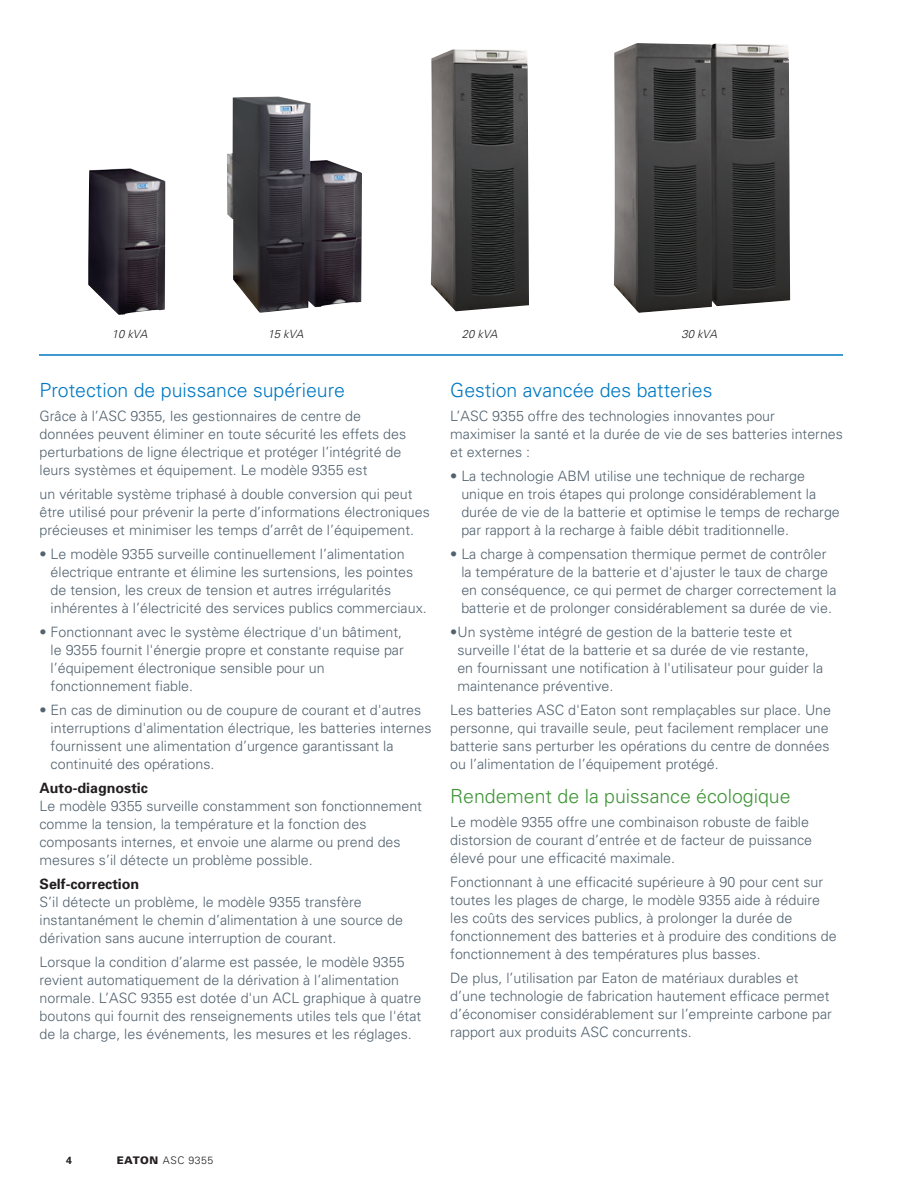
<style>
.page{position:relative;width:918px;height:1188px;background:#fff}
.page>*{position:absolute;margin:0;border:0;box-sizing:border-box;transform-origin:0 0}
.t1{font:300 19.5px "Univers";color:#0079c2}
.t2{font:300 19.5px "Univers";color:#3f9537}
.t3{font:300 14.25px/18px "Univers";color:#52626f}
.t4{font:700 14.25px "Univers";color:#231f20}
.t5{font:italic 300 11.4px "Univers";letter-spacing:-.01em;color:#231f20}
.t6{font:300 10.5px "Univers";letter-spacing:.05em;color:#231f20}
.t7{font:700 10.5px "Univers";color:#231f20}
.s1{font-weight:900}
</style>
<div class="page">
<hr style="left:39px;top:354px;width:804px;height:2px;background:#0079c2">
<img style="left:431px;top:49px;width:98px;height:262px">
<img style="left:614px;top:43px;width:176px;height:270px">
<img style="left:88px;top:168px;width:77px;height:147px">
<img style="left:227px;top:96px;width:135px;height:217px">
<p class="t5" style="left:112px;top:327px;width:37px">10 kVA</p>
<p class="t5" style="left:268px;top:327px;width:37px">15 kVA</p>
<p class="t5" style="left:462px;top:327px;width:37px">20 kVA</p>
<p class="t5" style="left:681px;top:327px;width:37px">30 kVA</p>
<h1 class="t1" style="left:40px;top:378px;width:307px">Protection de puissance supérieure</h1>
<p class="t3" style="left:40px;top:407px;width:368px">Grâce à l’ASC 9355, les gestionnaires de centre de données peuvent éliminer en toute sécurité les effets des perturbations de ligne électrique et protéger l’intégrité de leurs systèmes et équipement. Le modèle 9355 est</p>
<p class="t3" style="left:40px;top:485px;width:392px">un véritable système triphasé à double conversion qui peut être utilisé pour prévenir la perte d’informations électroniques précieuses et minimiser les temps d’arrêt de l’équipement.</p>
<p class="t3" style="left:51px;top:545px;width:378px;text-indent:-11px">• Le modèle 9355 surveille continuellement l’alimentation électrique entrante et élimine les surtensions, les pointes de tension, les creux de tension et autres irrégularités inhérentes à l’électricité des services publics commerciaux.</p>
<p class="t3" style="left:51px;top:623px;width:355px;text-indent:-11px">• Fonctionnant avec le système électrique d'un bâtiment, le 9355 fournit l'énergie propre et constante requise par l’équipement électronique sensible pour un fonctionnement fiable.</p>
<p class="t3" style="left:51px;top:701px;width:382px;text-indent:-11px">• En cas de diminution ou de coupure de courant et d'autres interruptions d'alimentation électrique, les batteries internes fournissent une alimentation d’urgence garantissant la continuité des opérations.</p>
<p class="t4" style="left:40px;top:779px;width:110px">Auto-diagnostic</p>
<p class="t3" style="left:40px;top:797px;width:384px">Le modèle 9355 surveille constamment son fonctionnement comme la tension, la température et la fonction des composants internes, et envoie une alarme ou prend des mesures s’il détecte un problème possible.</p>
<p class="t4" style="left:40px;top:875px;width:101px">Self-correction</p>
<p class="t3" style="left:40px;top:893px;width:365px">S’il détecte un problème, le modèle 9355 transfère instantanément le chemin d’alimentation à une source de dérivation sans aucune interruption de courant.</p>
<p class="t3" style="left:40px;top:953px;width:383px">Lorsque la condition d’alarme est passée, le modèle 9355 revient automatiquement de la dérivation à l’alimentation normale. L’ASC 9355 est dotée d'un ACL graphique à quatre boutons qui fournit des renseignements utiles tels que l'état de la charge, les événements, les mesures et les réglages.</p>
<h1 class="t1" style="left:450px;top:378px;width:264px">Gestion avancée des batteries</h1>
<p class="t3" style="left:450px;top:407px;width:394px">L’ASC 9355 offre des technologies innovantes pour maximiser la santé et la durée de vie de ses batteries internes et externes :</p>
<p class="t3" style="left:461px;top:467px;width:380px;text-indent:-11px">• La technologie ABM utilise une technique de recharge unique en trois étapes qui prolonge considérablement la durée de vie de la batterie et optimise le temps de recharge par rapport à la recharge à faible débit traditionnelle.</p>
<p class="t3" style="left:461px;top:545px;width:377px;text-indent:-11px">• La charge à compensation thermique permet de contrôler la température de la batterie et d'ajuster le taux de charge en conséquence, ce qui permet de charger correctement la batterie et de prolonger considérablement sa durée de vie.</p>
<p class="t3" style="left:457px;top:623px;width:367px;text-indent:-7px">•Un système intégré de gestion de la batterie teste et surveille l'état de la batterie et sa durée de vie restante, en fournissant une notification à l'utilisateur pour guider la maintenance préventive.</p>
<p class="t3" style="left:450px;top:701px;width:382px">Les batteries ASC d'Eaton sont remplaçables sur place. Une personne, qui travaille seule, peut facilement remplacer une batterie sans perturber les opérations du centre de données ou l’alimentation de l’équipement protégé.</p>
<h1 class="t2" style="left:450px;top:785px;width:342px">Rendement de la puissance écologique</h1>
<p class="t3" style="left:450px;top:813px;width:363px">Le modèle 9355 offre une combinaison robuste de faible distorsion de courant d’entrée et de facteur de puissance élevé pour une efficacité maximale.</p>
<p class="t3" style="left:450px;top:873px;width:388px">Fonctionnant à une efficacité supérieure à 90 pour cent sur toutes les plages de charge, le modèle 9355 aide à réduire les coûts des services publics, à prolonger la durée de fonctionnement des batteries et à produire des conditions de fonctionnement à des températures plus basses.</p>
<p class="t3" style="left:450px;top:969px;width:383px">De plus, l’utilisation par Eaton de matériaux durables et d’une technologie de fabrication hautement efficace permet d’économiser considérablement sur l’empreinte carbone par rapport aux produits ASC concurrents.</p>
<p class="t7" style="left:66px;top:1154px;width:7px">4</p>
<p class="t6" style="left:117px;top:1154px;width:98px"><span class="s1">EATON</span> ASC 9355</p>
</div>
